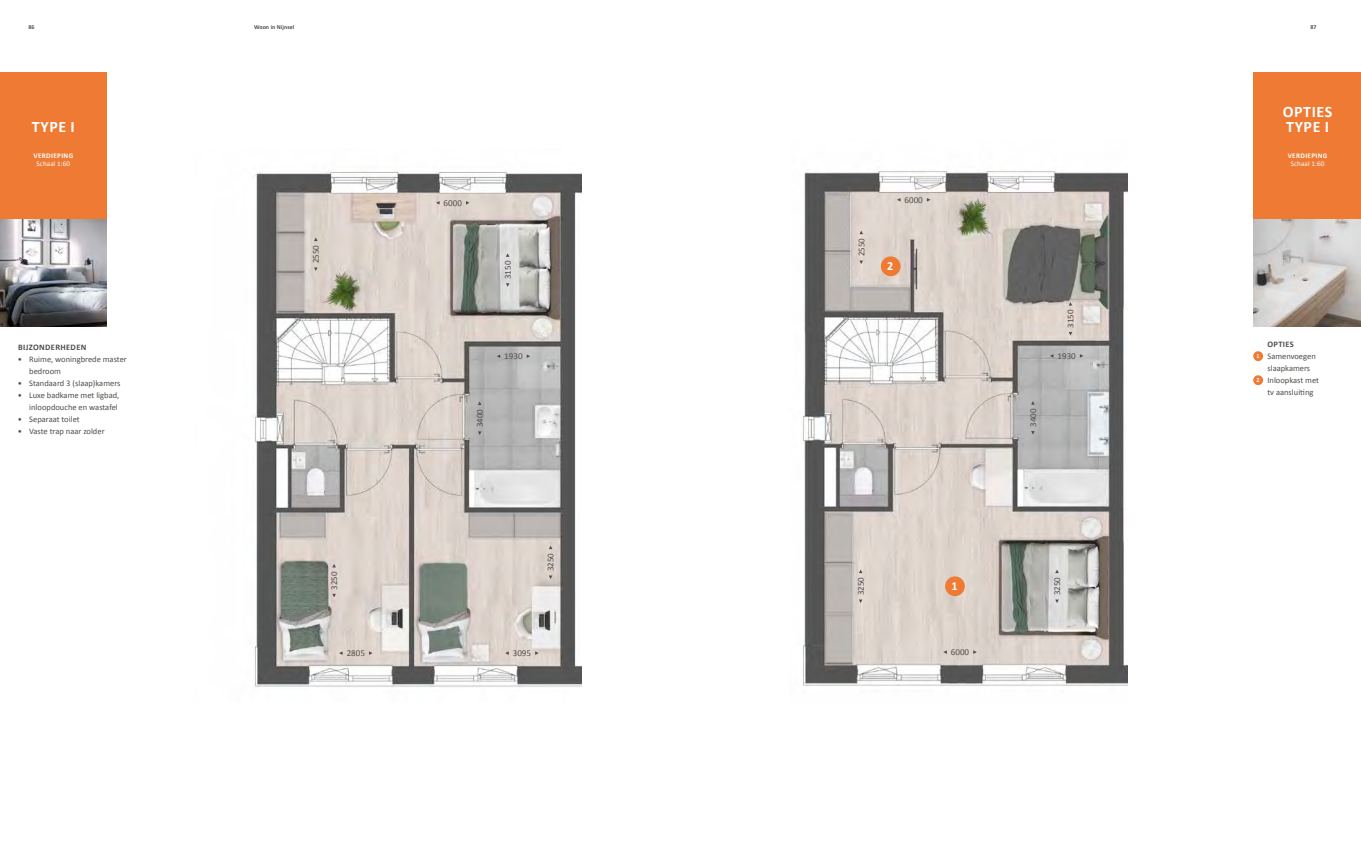
<style>
.page{position:relative;width:1361px;height:851px;background:#fff}
.page>*{position:absolute;margin:0;border:0;box-sizing:border-box;transform-origin:0 0}
.t1{font:700 16px/15px "Calibri";letter-spacing:.04em;color:#fff}
.t2{font:700 12.2px "Calibri";color:#fff}
.t3{font:9px "Calibri";color:#514d4a}
.t4{font:8.5px/12px "Calibri";color:#514d4a}
.t5{font:700 8.5px "Calibri";letter-spacing:.04em;color:#514d4a}
.t6{font:700 7.1px "Calibri";letter-spacing:.05em;color:#fff}
.t7{font:7.1px "Calibri";letter-spacing:.01em;color:#fff}
.t8{font:700 6px "Calibri";letter-spacing:.01em;color:#514d4a}
.s1{font-weight:700;font-size:6.1px;color:#fff}
</style>
<div class="page">
<div style="left:1253px;top:72px;width:108px;height:147px;background:#ee7a33"></div>
<div style="left:0;top:72px;width:107px;height:147px;background:#ee7a33"></div>
<img style="left:0;top:219px;width:107px;height:107px">
<img style="left:1253px;top:219px;width:108px;height:107px">
<div style="left:1253px;top:351px;width:10px;height:10px;background:#ee7a33;border-radius:50%"></div>
<div style="left:1253px;top:375px;width:10px;height:10px;background:#ee7a33;border-radius:50%"></div>
<img style="left:253px;top:171px;width:328px;height:517px">
<img style="left:802px;top:170px;width:325px;height:516px">
<svg style="left:943px;top:650px;width:4px;height:3px"></svg>
<svg style="left:973px;top:650px;width:4px;height:3px"></svg>
<svg style="left:497px;top:354px;width:3px;height:4px"></svg>
<svg style="left:527px;top:354px;width:3px;height:4px"></svg>
<svg style="left:339px;top:651px;width:4px;height:3px"></svg>
<svg style="left:505px;top:651px;width:4px;height:3px"></svg>
<svg style="left:535px;top:651px;width:4px;height:3px"></svg>
<svg style="left:506px;top:283px;width:3px;height:4px"></svg>
<svg style="left:506px;top:253px;width:3px;height:4px"></svg>
<svg style="left:1068px;top:332px;width:4px;height:3px"></svg>
<svg style="left:1068px;top:302px;width:4px;height:3px"></svg>
<svg style="left:478px;top:431px;width:3px;height:4px"></svg>
<svg style="left:478px;top:401px;width:3px;height:4px"></svg>
<svg style="left:314px;top:267px;width:3px;height:4px"></svg>
<svg style="left:314px;top:237px;width:3px;height:4px"></svg>
<svg style="left:859px;top:260px;width:4px;height:4px"></svg>
<svg style="left:859px;top:230px;width:4px;height:4px"></svg>
<svg style="left:332px;top:593px;width:4px;height:4px"></svg>
<svg style="left:332px;top:564px;width:4px;height:3px"></svg>
<svg style="left:859px;top:599px;width:3px;height:4px"></svg>
<svg style="left:859px;top:569px;width:3px;height:4px"></svg>
<svg style="left:549px;top:575px;width:3px;height:4px"></svg>
<svg style="left:549px;top:545px;width:3px;height:4px"></svg>
<svg style="left:1055px;top:599px;width:4px;height:4px"></svg>
<svg style="left:1055px;top:569px;width:4px;height:4px"></svg>
<div style="left:945px;top:576px;width:20px;height:20px;background:#ee7a33;border-radius:50%"></div>
<div style="left:881px;top:256px;width:19px;height:20px;background:#ee7a33;border-radius:50%"></div>
<p class="t8" style="left:28px;top:23px;width:8px">86</p>
<p class="t8" style="left:254px;top:23px;width:42px">Woon in Nijnsel</p>
<p class="t8" style="left:1310px;top:23px;width:8px">87</p>
<h1 class="t1" style="left:32px;top:118px;width:44px">TYPE I</h1>
<p class="t6" style="left:34px;top:151px;width:41px">VERDIEPING</p>
<p class="t7" style="left:37px;top:159px;width:35px">Schaal 1:60</p>
<p class="t5" style="left:18px;top:342px;width:70px">BIJZONDERHEDEN</p>
<p class="t4" style="left:29px;top:352px;width:99px;text-indent:-11px">• Ruime, woningbrede master bedroom</p>
<p class="t4" style="left:18px;top:376px;width:104px">• Standaard 3 (slaap)kamers</p>
<p class="t4" style="left:18px;top:388px;width:103px;text-align:right">• Luxe badkame met ligbad, inloopdouche en wastafel</p>
<p class="t4" style="left:18px;top:412px;width:63px">• Separaat toilet</p>
<p class="t4" style="left:18px;top:424px;width:88px">• Vaste trap naar zolder</p>
<p class="t3" style="left:444px;top:197px;width:20px">6000</p>
<p class="t3" style="left:310px;top:263px;width:20px;rotate:-90deg">2550</p>
<p class="t3" style="left:856px;top:256px;width:20px;rotate:-90deg">2550</p>
<p class="t3" style="left:502px;top:279px;width:20px;rotate:-90deg">3150</p>
<p class="t3" style="left:904px;top:194px;width:20px">6000</p>
<h2 class="t2" style="left:887px;top:258px;width:8px">2</h2>
<p class="t3" style="left:1065px;top:328px;width:20px;rotate:-90deg">3150</p>
<p class="t3" style="left:504px;top:351px;width:20px">1930</p>
<p class="t3" style="left:1057px;top:350px;width:20px">1930</p>
<p class="t3" style="left:474px;top:427px;width:20px;rotate:-90deg">3400</p>
<p class="t3" style="left:1027px;top:427px;width:20px;rotate:-90deg">3400</p>
<p class="t3" style="left:545px;top:571px;width:20px;rotate:-90deg">3250</p>
<p class="t3" style="left:329px;top:589px;width:20px;rotate:-90deg">3250</p>
<p class="t3" style="left:855px;top:595px;width:20px;rotate:-90deg">3250</p>
<p class="t3" style="left:347px;top:647px;width:20px">2805</p>
<p class="t3" style="left:513px;top:647px;width:20px">3095</p>
<h2 class="t2" style="left:951px;top:578px;width:8px">1</h2>
<p class="t3" style="left:951px;top:646px;width:20px">6000</p>
<p class="t3" style="left:1051px;top:595px;width:20px;rotate:-90deg">3250</p>
<h1 class="t1" style="left:1282px;top:103px;width:51px">OPTIES<br>TYPE I</h1>
<p class="t6" style="left:1287px;top:151px;width:41px">VERDIEPING</p>
<p class="t7" style="left:1290px;top:159px;width:35px">Schaal 1:60</p>
<p class="t5" style="left:1267px;top:339px;width:28px">OPTIES</p>
<p class="t4" style="left:1256px;top:350px;width:61px"><span class="s1">1</span> Samenvoegen</p>
<p class="t4" style="left:1267px;top:362px;width:44px">slaapkamers</p>
<p class="t4" style="left:1256px;top:374px;width:64px"><span class="s1">2</span> Inloopkast met</p>
<p class="t4" style="left:1267px;top:386px;width:48px">tv aansluiting</p>
</div>
